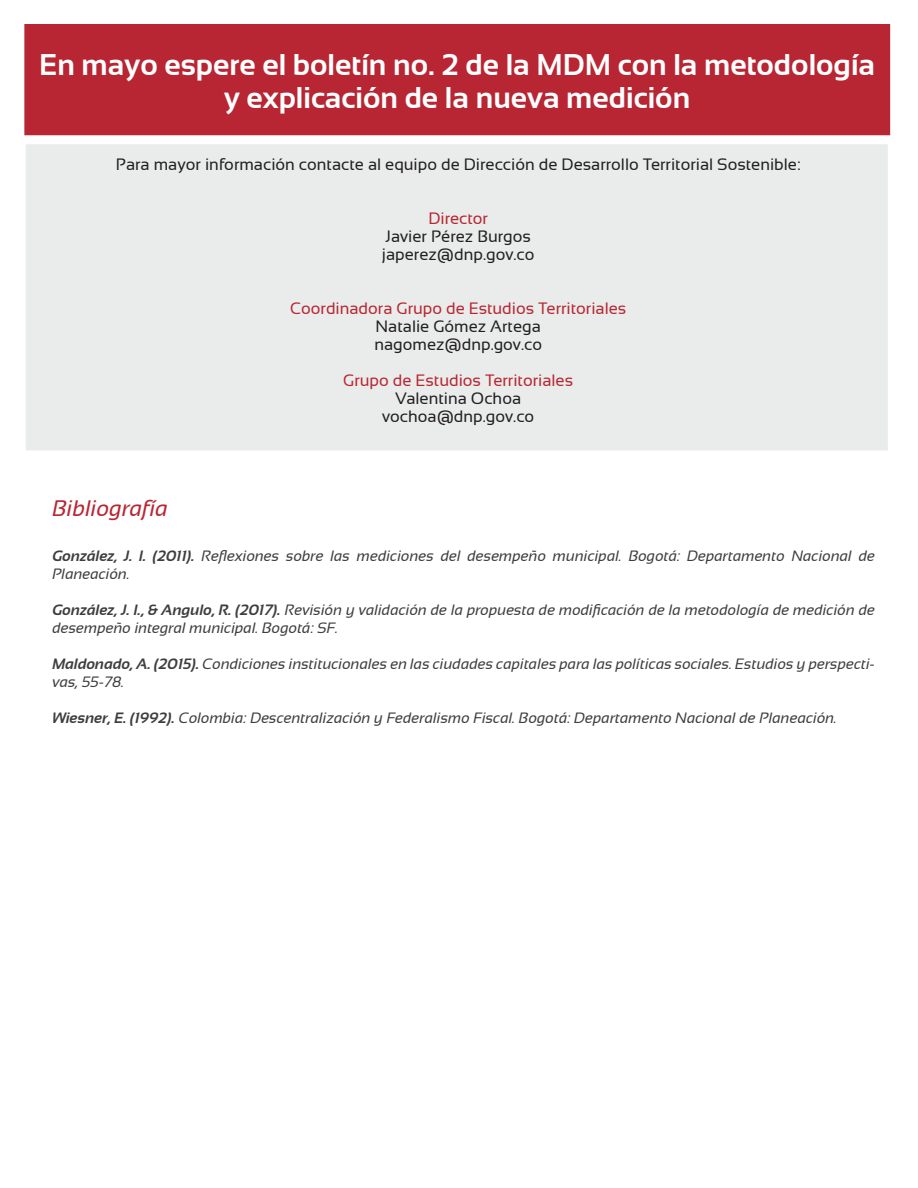
<style>
.page{position:relative;width:918px;height:1188px;background:#fff}
.page>*{position:absolute;margin:0;border:0;box-sizing:border-box;transform-origin:0 0}
.t1{font:700 30px/33px "Sansation";color:#fff;text-align:center}
.t2{font:italic 22.5px "Sansation";color:#b82633}
.t3{font:16.5px/18px "Sansation";color:#231f20}
.t4{font:16.5px "Sansation";color:#b82633}
.t5{font:italic 15px/18px "Sansation";color:#3e3e3f}
.s1{font-weight:700}
</style>
<div class="page">
<div style="left:17px;top:16px;width:881px;height:130px;background:#b82633;border:8px solid #fff"></div>
<div style="left:17px;top:135px;width:880px;height:324px;background:#e9ecea;border:9px solid #fff"></div>
<h1 class="t1" style="left:39px;top:48px;width:837px">En mayo espere el boletín no. 2 de la MDM con la metodología y explicación de la nueva medición</h1>
<p class="t3" style="left:116px;top:155px;width:686px">Para mayor información contacte al equipo de Dirección de Desarrollo Territorial Sostenible:</p>
<p class="t4" style="left:428px;top:209px;width:61px">Director</p>
<p class="t3" style="left:382px;top:227px;width:154px">Javier Pérez Burgos japerez@dnp.gov.co</p>
<p class="t4" style="left:290px;top:299px;width:338px">Coordinadora Grupo de Estudios Territoriales</p>
<p class="t3" style="left:374px;top:317px;width:169px">Natalie Gómez Artega nagomez@dnp.gov.co</p>
<p class="t4" style="left:343px;top:371px;width:231px">Grupo de Estudios Territoriales</p>
<p class="t3" style="left:382px;top:389px;width:154px;text-align:center">Valentina Ochoa vochoa@dnp.gov.co</p>
<h2 class="t2" style="left:52px;top:495px;width:117px">Bibliografía</h2>
<p class="t5" style="left:52px;top:547px;width:824px"><span class="s1">González, J. I. (2011).</span> Reflexiones sobre las mediciones del desempeño municipal. Bogotá: Departamento Nacional de<br>Planeación.</p>
<p class="t5" style="left:52px;top:601px;width:824px"><span class="s1">González, J. I., &amp; Angulo, R. (2017).</span> Revisión y validación de la propuesta de modificación de la metodología de medición de desempeño integral municipal. Bogotá: SF.</p>
<p class="t5" style="left:52px;top:655px;width:824px"><span class="s1">Maldonado, A. (2015).</span> Condiciones institucionales en las ciudades capitales para las políticas sociales. Estudios y perspecti&shy;vas, 55-78.</p>
<p class="t5" style="left:52px;top:709px;width:786px"><span class="s1">Wiesner, E. (1992).</span> Colombia: Descentralización y Federalismo Fiscal. Bogotá: Departamento Nacional de Planeación.</p>
</div>
